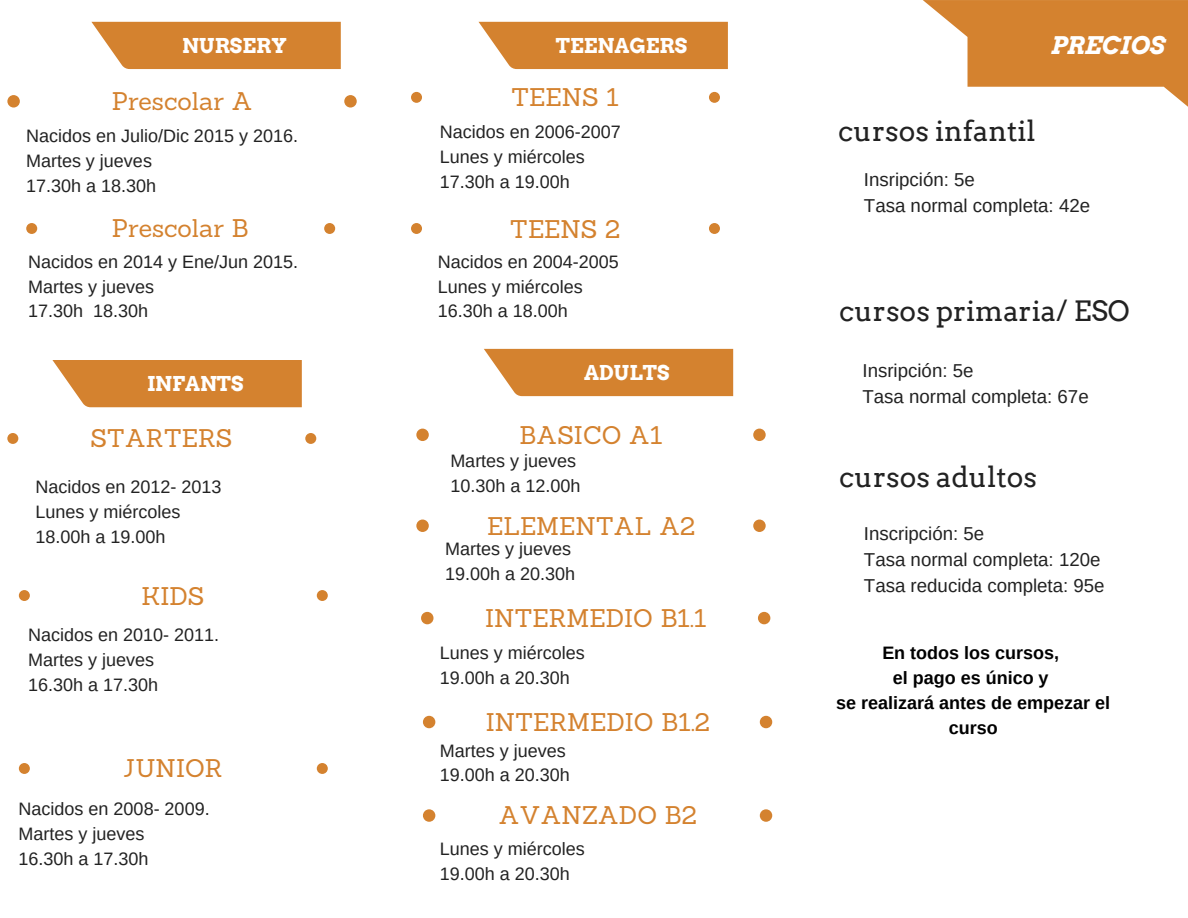
<style>
.page{position:relative;width:1188px;height:918px;background:#fff}
.page>*{position:absolute;margin:0;border:0;box-sizing:border-box;transform-origin:0 0}
.t1{font:28.05px "Arvo";color:#222}
.t2{font:24.9px "Sanchez";color:#d4822f}
.t3{font:italic 700 24.3px "Arvo";color:#fff}
.t4{font:700 20.55px "Arvo";color:#fff}
.t5{font:18.75px/25.8px "Arimo";color:#222}
.t6{font:18px/24.8px "Arimo";color:#222}
.t7{font:700 18px/24.8px "Arimo";color:#000;text-align:center}
</style>
<div class="page">
<svg style="left:91px;top:22px;width:250px;height:47px;background:#d78a3d"></svg>
<svg style="left:7px;top:95px;width:350px;height:13px"></svg>
<svg style="left:26px;top:223px;width:309px;height:11px"></svg>
<svg style="left:7px;top:433px;width:309px;height:11px"></svg>
<svg style="left:19px;top:590px;width:309px;height:11px"></svg>
<svg style="left:411px;top:92px;width:309px;height:11px"></svg>
<svg style="left:421px;top:612px;width:349px;height:12px"></svg>
<svg style="left:416px;top:520px;width:350px;height:12px"></svg>
<svg style="left:416px;top:429px;width:350px;height:12px"></svg>
<svg style="left:423px;top:716px;width:349px;height:12px"></svg>
<svg style="left:423px;top:809px;width:349px;height:13px"></svg>
<svg style="left:923px;top:0;width:265px;height:107px"></svg>
<svg style="left:52px;top:360px;width:250px;height:47px;background:#d78a3d"></svg>
<svg style="left:479px;top:22px;width:249px;height:47px;background:#d68a3c"></svg>
<svg style="left:19px;top:763px;width:309px;height:11px"></svg>
<svg style="left:411px;top:223px;width:309px;height:11px"></svg>
<div style="left:484px;top:349px;width:249px;height:47px;background:#d4822f"></div>
<p class="t4" style="left:182px;top:33px;width:106px">NURSERY</p>
<h2 class="t2" style="left:112px;top:85px;width:143px">Prescolar A</h2>
<p class="t6" style="left:26px;top:123px;width:273px">Nacidos en Julio/Dic 2015 y 2016.<br>Martes y jueves<br>17.30h a 18.30h</p>
<h2 class="t2" style="left:112px;top:212px;width:139px">Prescolar B</h2>
<p class="t6" style="left:28px;top:249px;width:272px">Nacidos en 2014 y Ene/Jun 2015.<br>Martes y jueves<br>17.30h 18.30h</p>
<p class="t4" style="left:147px;top:371px;width:98px">INFANTS</p>
<h2 class="t2" style="left:90px;top:422px;width:144px">STARTERS</h2>
<p class="t6" style="left:36px;top:475px;width:188px">Nacidos en 2012- 2013<br>Lunes y miércoles<br>18.00h a 19.00h</p>
<h2 class="t2" style="left:141px;top:580px;width:65px">KIDS</h2>
<p class="t6" style="left:28px;top:622px;width:193px">Nacidos en 2010- 2011.<br>Martes y jueves<br>16.30h a 17.30h</p>
<h2 class="t2" style="left:123px;top:752px;width:101px">JUNIOR</h2>
<p class="t6" style="left:19px;top:797px;width:193px">Nacidos en 2008- 2009.<br>Martes y jueves<br>16.30h a 17.30h</p>
<p class="t4" style="left:556px;top:33px;width:133px">TEENAGERS</p>
<h2 class="t2" style="left:511px;top:81px;width:110px">TEENS 1</h2>
<p class="t6" style="left:440px;top:119px;width:183px">Nacidos en 2006-2007<br>Lunes y miércoles<br>17.30h a 19.00h</p>
<h2 class="t2" style="left:510px;top:213px;width:112px">TEENS 2</h2>
<p class="t6" style="left:438px;top:249px;width:183px">Nacidos en 2004-2005<br>Lunes y miércoles<br>16.30h a 18.00h</p>
<p class="t4" style="left:584px;top:360px;width:87px">ADULTS</p>
<h2 class="t2" style="left:520px;top:419px;width:145px">BASICO A1</h2>
<p class="t6" style="left:450px;top:448px;width:132px">Martes y jueves<br>10.30h a 12.00h</p>
<h2 class="t2" style="left:487px;top:510px;width:210px">ELEMENTAL A2</h2>
<p class="t6" style="left:445px;top:537px;width:132px">Martes y jueves<br>19.00h a 20.30h</p>
<h2 class="t2" style="left:485px;top:602px;width:223px">INTERMEDIO B1.1</h2>
<p class="t6" style="left:440px;top:641px;width:147px">Lunes y miércoles<br>19.00h a 20.30h</p>
<h2 class="t2" style="left:486px;top:706px;width:225px">INTERMEDIO B1.2</h2>
<p class="t6" style="left:440px;top:738px;width:132px">Martes y jueves<br>19.00h a 20.30h</p>
<h2 class="t2" style="left:499px;top:799px;width:200px">AVANZADO B2</h2>
<p class="t6" style="left:440px;top:836px;width:147px">Lunes y miércoles<br>19.00h a 20.30h</p>
<h3 class="t3" style="left:1050px;top:30px;width:116px">PRECIOS</h3>
<h1 class="t1" style="left:838px;top:114px;width:199px">cursos infantil</h1>
<p class="t5" style="left:864px;top:167px;width:228px">Insripción: 5e<br>Tasa normal completa: 42e</p>
<h1 class="t1" style="left:839px;top:294px;width:292px">cursos primaria/ ESO</h1>
<p class="t5" style="left:863px;top:358px;width:228px">Insripción: 5e<br>Tasa normal completa: 67e</p>
<h1 class="t1" style="left:839px;top:460px;width:199px">cursos adultos</h1>
<p class="t5" style="left:864px;top:521px;width:242px">Inscripción: 5e<br>Tasa normal completa: 120e<br>Tasa reducida completa: 95e</p>
<p class="t7" style="left:836px;top:641px;width:275px">En todos los cursos,<br>el pago es único y<br>se realizará antes de empezar el curso</p>
</div>
